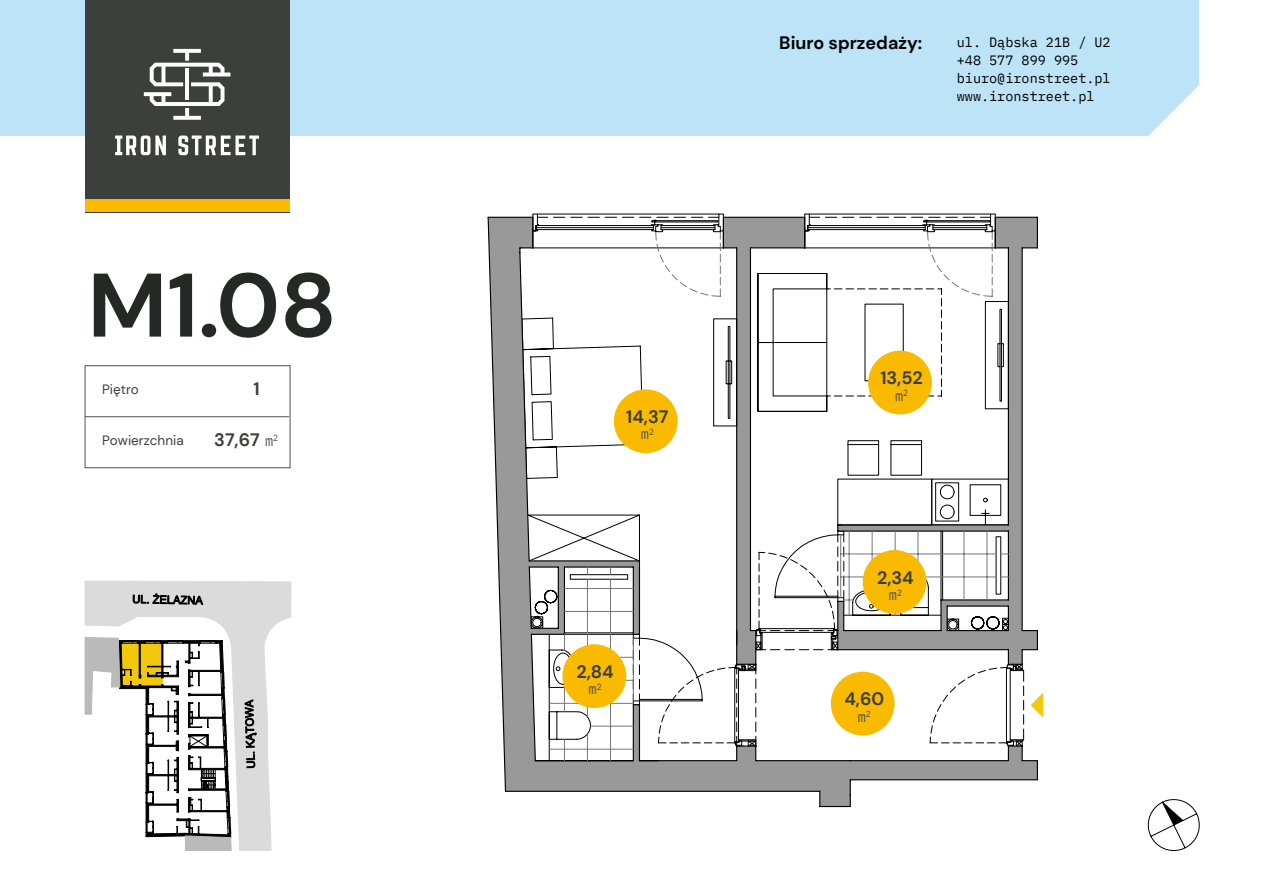
<style>
.page{position:relative;width:1263px;height:893px;background:#fff}
.page>*{position:absolute;margin:0;border:0;box-sizing:border-box;transform-origin:0 0}
.t1{font:700 90px "DM Sans";color:#252926}
.t2{font:700 18px "DM Sans";color:#3c3f3c}
.t3{font:700 18px "DM Sans";color:#000}
.t4{font:15px "IBM Plex Mono";color:#515151;scale:.91 1}
.t5{font:13.5px/18px "IBM Plex Mono";color:#000}
.t6{font:13.5px "DM Sans";color:#3c3f3c}
.s1{font-family:"IBM Plex Mono";font-weight:400;font-size:15px;color:#515151}
</style>
<div class="page">
<svg style="left:487px;top:216px;width:551px;height:592px"></svg>
<svg style="left:804px;top:214px;width:192px;height:59px"></svg>
<svg style="left:532px;top:214px;width:192px;height:83px"></svg>
<svg style="left:1037px;top:631px;width:1px;height:19px"></svg>
<svg style="left:1037px;top:761px;width:1px;height:19px"></svg>
<svg style="left:564px;top:273px;width:445px;height:360px"></svg>
<hr style="left:923px;top:577px;width:73px;height:1px;background:#767676">
<hr style="left:841px;top:577px;width:65px;height:1px;background:#767676">
<hr style="left:841px;top:554px;width:155px;height:1px;background:#767676">
<hr style="left:964px;top:531px;width:1px;height:69px;background:#767676">
<hr style="left:987px;top:531px;width:1px;height:69px;background:#767676">
<hr style="left:918px;top:531px;width:1px;height:43px;background:#767676">
<hr style="left:895px;top:531px;width:1px;height:84px;background:#767676">
<hr style="left:872px;top:531px;width:1px;height:59px;background:#767676">
<svg style="left:549px;top:531px;width:304px;height:230px"></svg>
<svg style="left:930px;top:664px;width:114px;height:83px"></svg>
<svg style="left:837px;top:440px;width:95px;height:85px"></svg>
<div style="left:0;top:0;width:1199px;height:136px;background:#bce3f6"></div>
<div style="left:85px;top:0;width:204px;height:213px;background:#3c3f3c"></div>
<svg style="left:115px;top:136px;width:51px;height:19px"></svg>
<svg style="left:178px;top:136px;width:81px;height:19px"></svg>
<svg style="left:144px;top:49px;width:86px;height:71px"></svg>
<div style="left:85px;top:199px;width:204px;height:13px;background:#f9ba00"></div>
<div style="left:85px;top:366px;width:205px;height:102px;border:1px solid #515151"></div>
<hr style="left:85px;top:416px;width:204px;height:1px;background:#515151">
<div style="left:614px;top:389px;width:64px;height:64px;background:#f9ba00;border-radius:50%"></div>
<div style="left:831px;top:672px;width:64px;height:63px;background:#f9ba00;border-radius:50%"></div>
<div style="left:868px;top:351px;width:64px;height:63px;background:#f9ba00;border-radius:50%"></div>
<div style="left:863px;top:550px;width:63px;height:64px;background:#f9ba00;border-radius:50%"></div>
<div style="left:562px;top:644px;width:64px;height:64px;background:#f9ba00;border-radius:50%"></div>
<svg style="left:1148px;top:799px;width:51px;height:52px"></svg>
<svg style="left:85px;top:581px;width:206px;height:270px"></svg>
<hr style="left:291px;top:582px;width:1px;height:35px;background:#dbdbdb">
<h1 class="t1" style="left:88px;top:249px;width:251px">M1.08</h1>
<p class="t6" style="left:102px;top:381px;width:38px">Piętro</p>
<p class="t6" style="left:102px;top:432px;width:83px">Powierzchnia</p>
<h2 class="t2" style="left:254px;top:377px;width:8px">1</h2>
<h2 class="t2" style="left:214px;top:428px;width:65px">37,67 <span class="s1">m</span><sup>2</sup></h2>
<h2 class="t2" style="left:626px;top:405px;width:44px">14,37</h2>
<p class="t4" style="left:641px;top:423px;width:16px">m<sup>2</sup></p>
<h2 class="t2" style="left:576px;top:660px;width:39px">2,84</h2>
<p class="t4" style="left:589px;top:677px;width:16px">m<sup>2</sup></p>
<h2 class="t3" style="left:779px;top:31px;width:144px">Biuro sprzedaży:</h2>
<p class="t5" style="left:957px;top:32px;width:155px">ul. Dąbska 21B / U2 +48 577 899 995 biuro@ironstreet.pl www.ironstreet.pl</p>
<h2 class="t2" style="left:880px;top:367px;width:44px">13,52</h2>
<p class="t4" style="left:895px;top:384px;width:16px">m<sup>2</sup></p>
<h2 class="t2" style="left:877px;top:566px;width:38px">2,34</h2>
<p class="t4" style="left:889px;top:583px;width:16px">m<sup>2</sup></p>
<h2 class="t2" style="left:844px;top:688px;width:41px">4,60</h2>
<p class="t4" style="left:858px;top:705px;width:16px">m<sup>2</sup></p>
</div>
